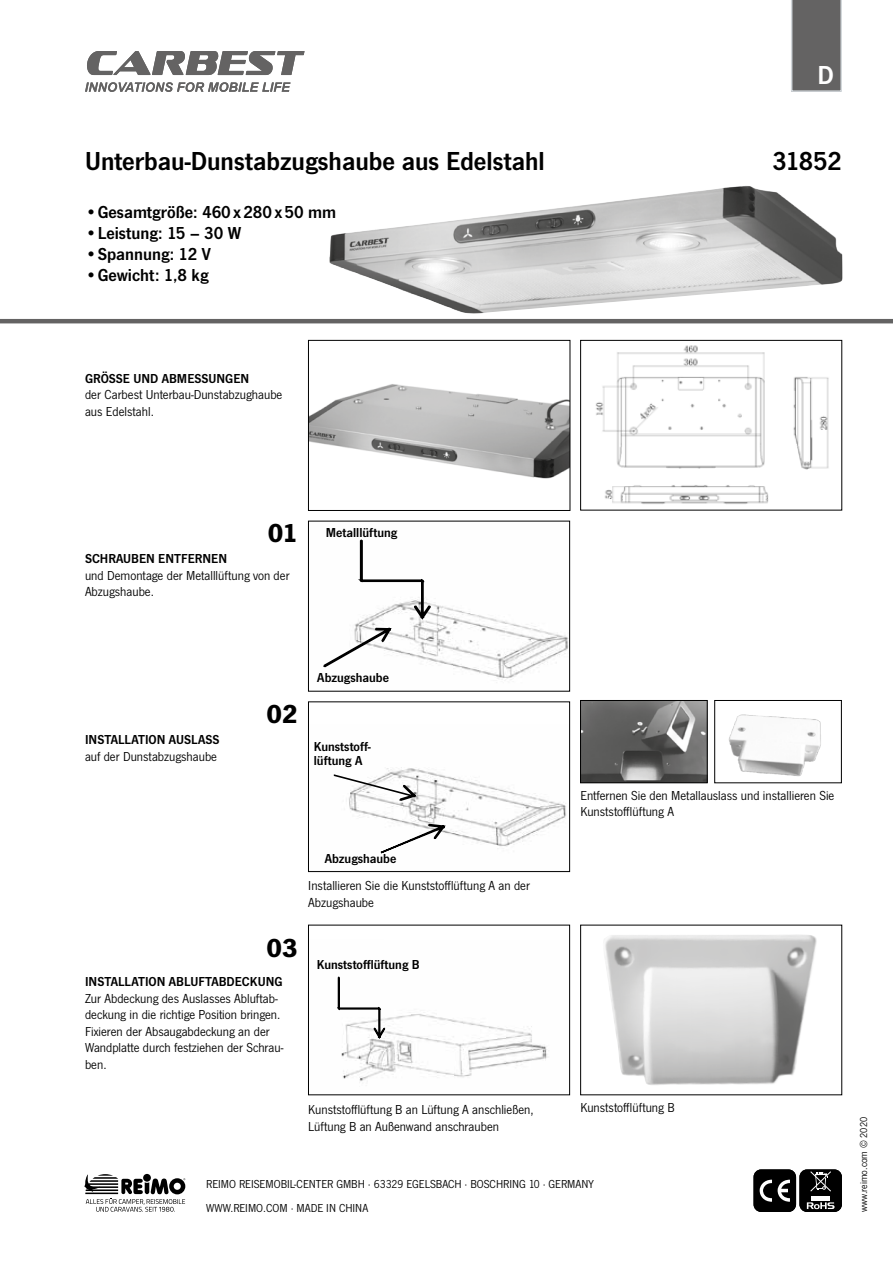
<style>
.page{position:relative;width:893px;height:1263px;background:#fff}
.page>*{position:absolute;margin:0;border:0;box-sizing:border-box;transform-origin:0 0}
.t1{font:600 27px "News Gothic T";color:#000}
.t2{font:700 27px "News Gothic T";color:#000}
.t3{font:600 27px "News Gothic T";color:#fff}
.t4{font:600 18px "News Gothic T";color:#000}
.t5{font:13.5px/16.5px "News Gothic T";color:#000}
.t6{font:600 13.5px/13.5px "News Gothic T";color:#000}
.t7{font:12px/24px "News Gothic T";color:#000}
.t8{font:10.5px "News Gothic T";color:#000}
.s1{font-weight:400}
</style>
<div class="page">
<img style="left:310px;top:384px;width:258px;height:95px">
<div style="left:308px;top:340px;width:262px;height:171px;border:1px solid #000"></div>
<hr style="left:0;top:319px;width:893px;height:4px;background:#646363">
<div style="left:753px;top:1169px;width:43px;height:43px;background:#000;border-radius:8px"></div>
<svg style="left:760px;top:1180px;width:12px;height:22px"></svg>
<svg style="left:778px;top:1180px;width:12px;height:22px"></svg>
<div style="left:799px;top:1169px;width:43px;height:43px;background:#000;border-radius:8px"></div>
<svg style="left:810px;top:1171px;width:21px;height:21px"></svg>
<hr style="left:812px;top:1196px;width:18px;height:4px;background:#fff">
<svg style="left:807px;top:1202px;width:27px;height:7px"></svg>
<svg style="left:85px;top:82px;width:205px;height:10px"></svg>
<svg style="left:87px;top:51px;width:217px;height:24px"></svg>
<svg style="left:791px;top:0;width:51px;height:92px;background:#6c6b6b"></svg>
<img style="left:582px;top:702px;width:123px;height:79px">
<div style="left:580px;top:700px;width:127px;height:83px;border:1px solid #000"></div>
<img style="left:349px;top:767px;width:218px;height:80px">
<div style="left:308px;top:702px;width:262px;height:170px;border:1px solid #000"></div>
<img style="left:728px;top:714px;width:93px;height:63px">
<div style="left:715px;top:700px;width:126px;height:83px;border:1px solid #000"></div>
<img style="left:341px;top:1014px;width:206px;height:67px">
<div style="left:308px;top:925px;width:262px;height:170px;border:1px solid #000"></div>
<img style="left:432px;top:604px;width:136px;height:76px">
<div style="left:308px;top:521px;width:262px;height:170px;border:1px solid #000"></div>
<svg style="left:323px;top:539px;width:109px;height:129px"></svg>
<svg style="left:379px;top:822px;width:68px;height:32px"></svg>
<svg style="left:333px;top:774px;width:85px;height:28px"></svg>
<img style="left:604px;top:934px;width:213px;height:151px">
<svg style="left:337px;top:976px;width:49px;height:64px"></svg>
<img style="left:329px;top:186px;width:514px;height:128px">
<svg style="left:84px;top:1174px;width:101px;height:38px"></svg>
<img style="left:596px;top:345px;width:233px;height:159px">
<div style="left:580px;top:340px;width:262px;height:170px;border:1px solid #000"></div>
<h1 class="t3" style="left:818px;top:59px;width:18px">D</h1>
<h1 class="t1" style="left:85px;top:145px;width:461px">Unterbau-Dunstabzugshaube aus Edelstahl</h1>
<h1 class="t1" style="left:772px;top:145px;width:71px">31852</h1>
<h2 class="t4" style="left:85px;top:202px;width:253px"><span class="s1">•</span>Gesamtgröße: 460x280x50 mm</h2>
<h2 class="t4" style="left:85px;top:223px;width:158px"><span class="s1">•</span>Leistung: 15 – 30 W</h2>
<h2 class="t4" style="left:85px;top:244px;width:127px"><span class="s1">•</span>Spannung: 12 V</h2>
<h2 class="t4" style="left:85px;top:265px;width:125px"><span class="s1">•</span>Gewicht: 1,8 kg</h2>
<p class="t6" style="left:85px;top:371px;width:166px">GRÖSSE UND ABMESSUNGEN</p>
<p class="t5" style="left:85px;top:386px;width:199px">der Carbest Unterbau-Dunstabzughaube aus Edelstahl.</p>
<h1 class="t2" style="left:268px;top:517px;width:31px">01</h1>
<p class="t6" style="left:85px;top:552px;width:144px">SCHRAUBEN ENTFERNEN</p>
<p class="t5" style="left:85px;top:567px;width:206px">und Demontage der Metalllüftung von der<br>Abzugshaube.</p>
<p class="t6" style="left:326px;top:525px;width:73px">Metalllüftung</p>
<p class="t6" style="left:85px;top:733px;width:136px">INSTALLATION AUSLASS</p>
<p class="t5" style="left:85px;top:748px;width:134px">auf der Dunstabzugshaube</p>
<h1 class="t2" style="left:266px;top:698px;width:33px">02</h1>
<p class="t6" style="left:317px;top:671px;width:73px">Abzugshaube</p>
<p class="t6" style="left:314px;top:740px;width:59px">Kunststoff&shy;lüftung A</p>
<p class="t5" style="left:580px;top:787px;width:256px">Entfernen Sie den Metallauslass und installieren Sie<br>Kunststofflüftung A</p>
<h1 class="t2" style="left:266px;top:932px;width:33px">03</h1>
<p class="t6" style="left:85px;top:975px;width:199px">INSTALLATION ABLUFTABDECKUNG</p>
<p class="t5" style="left:85px;top:990px;width:200px">Zur Abdeckung des Auslasses Abluftab&shy;deckung in die richtige Position bringen.<br>Fixieren der Absaugabdeckung an der<br>Wandplatte durch festziehen der Schrau&shy;ben.</p>
<p class="t6" style="left:325px;top:851px;width:73px">Abzugshaube</p>
<p class="t5" style="left:308px;top:877px;width:223px">Installieren Sie die Kunststofflüftung A an der<br>Abzugshaube</p>
<p class="t6" style="left:317px;top:957px;width:104px">Kunststofflüftung B</p>
<p class="t5" style="left:308px;top:1101px;width:227px">Kunststofflüftung B an Lüftung A anschließen,<br>Lüftung B an Außenwand anschrauben</p>
<p class="t5" style="left:580px;top:1099px;width:96px">Kunststofflüftung B</p>
<p class="t7" style="left:206px;top:1171px;width:389px">REIMO REISEMOBIL-CENTER GMBH · 63329 EGELSBACH · BOSCHRING 10 · GERMANY<br>WWW.REIMO.COM · MADE IN CHINA</p>
<p class="t8" style="left:857px;top:1212px;width:96px;rotate:-90deg">www.reimo.com © 2020</p>
</div>
